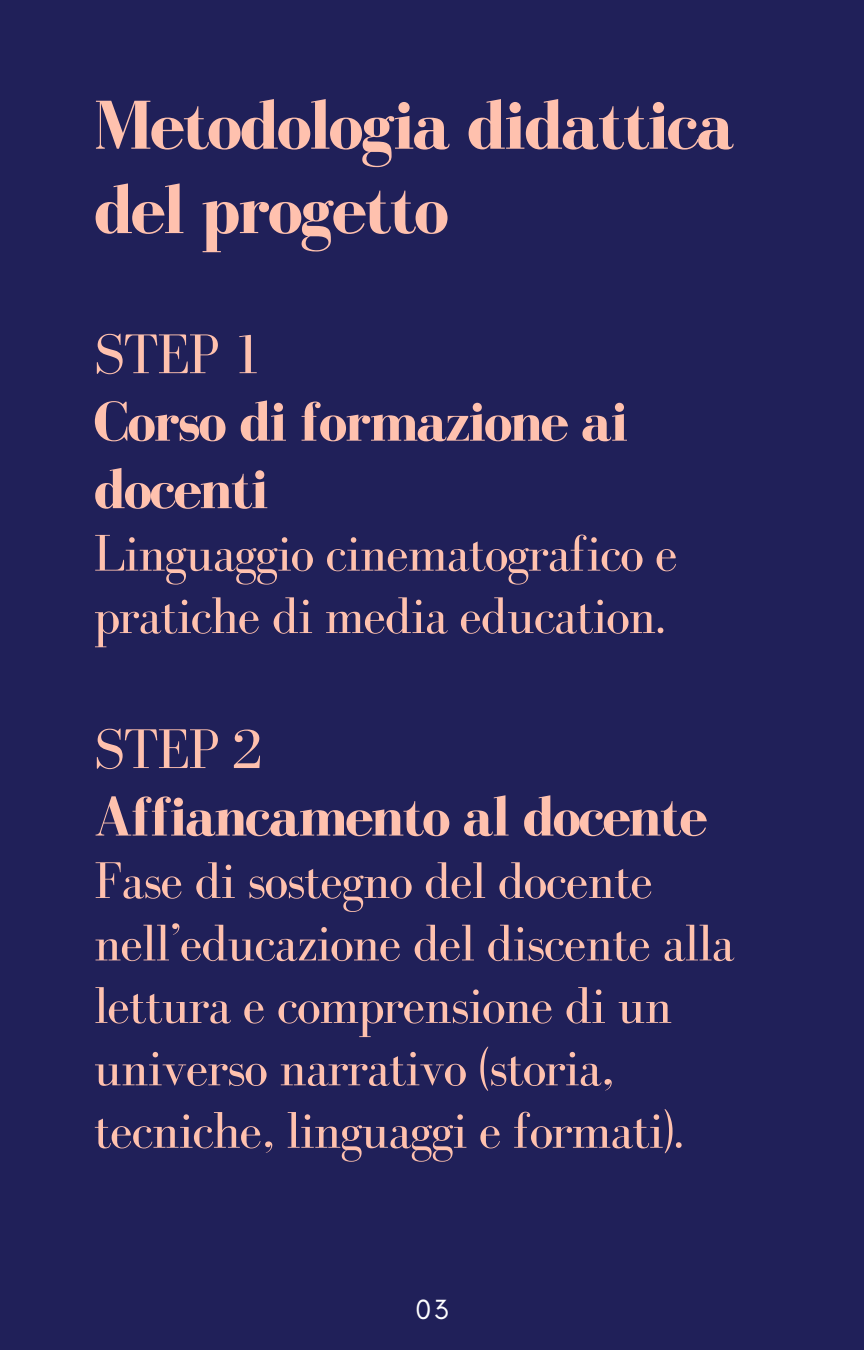
<style>
.page{position:relative;width:864px;height:1350px;background:#202059}
.page>*{position:absolute;margin:0;border:0;box-sizing:border-box;transform-origin:0 0}
.t1{font:700 71.1px/84.4px "Bodoni FLF";letter-spacing:-.03em;color:#ffc1ae}
.t2{font:700 57.6px/67.5px "Bodoni FLF";letter-spacing:-.03em;color:#ffc1ae}
.t3{font:57.6px "Bodoni FLF";letter-spacing:-.03em;color:#ffc1ae}
.t4{font:53.1px/62.6px "Bodoni FLF";letter-spacing:-.03em;color:#ffc1ae}
.t5{font:28.35px "Glacial Indifference";color:#fff}
</style>
<div class="page">
<h1 class="t1" style="left:94px;top:83px;width:643px">Metodologia didattica del progetto</h1>
<p class="t3" style="left:94px;top:323px;width:170px">STEP 1</p>
<p class="t2" style="left:94px;top:388px;width:536px">Corso di formazione ai docenti</p>
<p class="t4" style="left:94px;top:521px;width:586px">Linguaggio cinematografico e pratiche di media education.</p>
<p class="t3" style="left:94px;top:718px;width:170px">STEP 2</p>
<p class="t2" style="left:94px;top:782px;width:615px">Affiancamento al docente</p>
<p class="t4" style="left:94px;top:849px;width:643px">Fase di sostegno del docente nell’educazione del discente alla lettura e comprensione di un universo narrativo (storia, tecniche, linguaggi e formati).</p>
<p class="t5" style="left:415px;top:1292px;width:35px">03</p>
</div>
